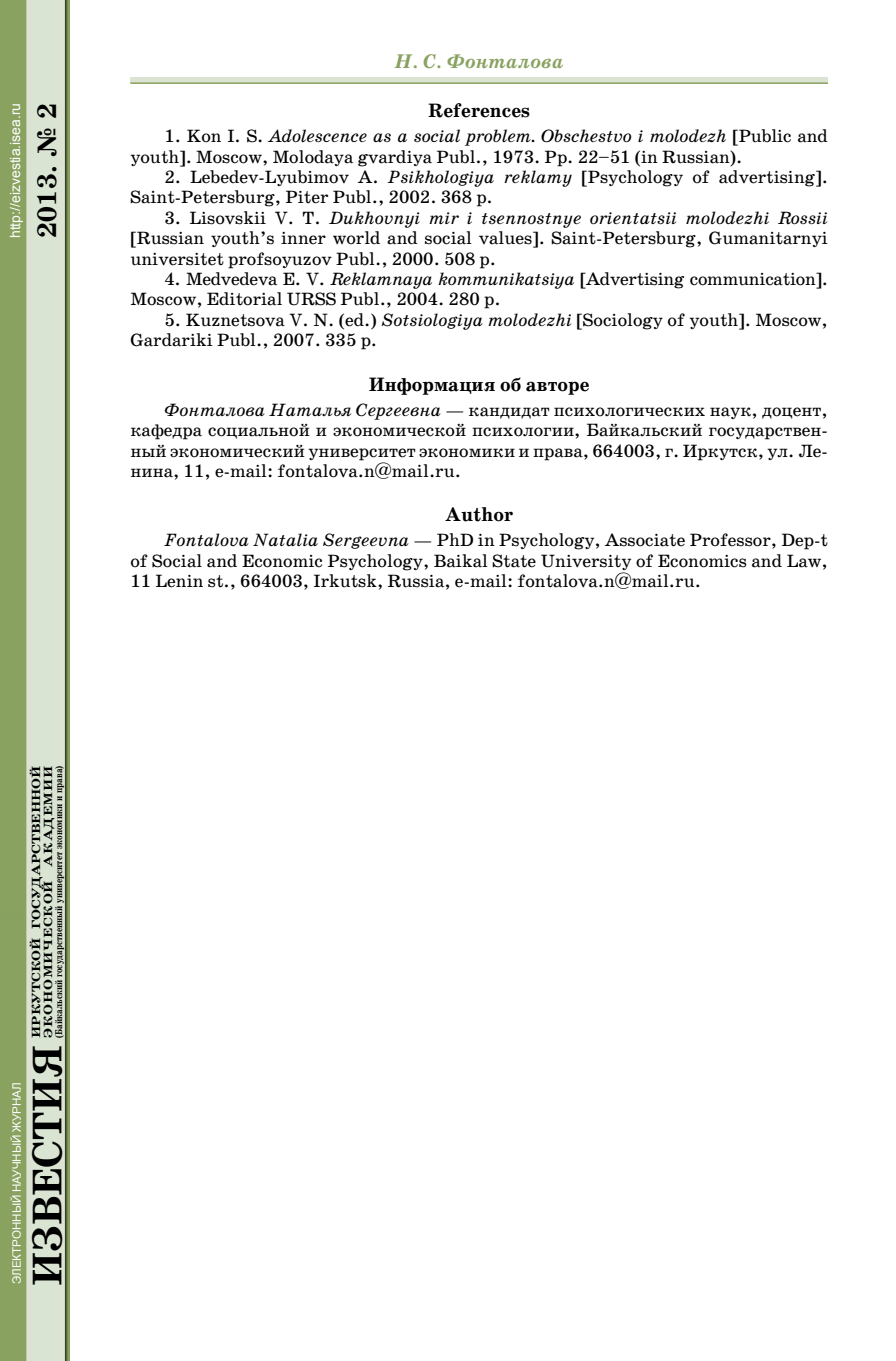
<style>
.page{position:relative;width:896px;height:1361px;background:#fff}
.page>*{position:absolute;margin:0;border:0;box-sizing:border-box;transform-origin:0 0}
.t1{font:700 42px "School Book C";color:#000}
.t2{font:700 27px "School Book C";color:#000}
.t3{font:italic 700 20px "School Book C";color:#89a260}
.t4{font:700 19.6px "School Book C";color:#000}
.t5{font:18px/20.4px "School Book C";color:#000}
.t6{font:14px "Arial";color:#fff}
.t7{font:700 12px/12px "School Book C";color:#000;scale:1.25 1}
.t8{font:11.6px "Arial";color:#fff}
.t9{font:700 10px "School Book C";color:#000;scale:.85 1}
.s1{font-style:italic}
</style>
<div class="page">
<div style="left:130px;top:77px;width:698px;height:7px;background:#dbe4d3"></div>
<img style="left:0;top:0;width:70px;height:1361px">
<hr style="left:130px;top:82px;width:698px;height:2px;background:#89a260">
<p class="t6" style="left:6px;top:238px;width:137px;rotate:-90deg">http://eizvestia.isea.ru</p>
<h2 class="t2" style="left:32px;top:238px;width:136px;rotate:-90deg">2013. № 2</h2>
<p class="t3" style="left:395px;top:51px;width:170px">Н. С. Фонталова</p>
<p class="t4" style="left:428px;top:100px;width:104px">References</p>
<p class="t5" style="left:130px;top:126px;width:699px;text-indent:34px">1. Kon I. S. <span class="s1">Adolescence as a social problem. Obschestvo i molodezh</span> [Public and youth]. Moscow, Molodaya gvardiya Publ., 1973. Pp. 22–51 (in Russian).</p>
<p class="t5" style="left:130px;top:167px;width:699px;text-indent:34px">2. Lebedev-Lyubimov A. <span class="s1">Psikhologiya reklamy</span> [Psychology of advertising].<br>Saint-Petersburg, Piter Publ., 2002. 368 p.</p>
<p class="t5" style="left:130px;top:208px;width:699px;text-align:justify;text-indent:34px">3. Lisovskii V. T. <span class="s1">Dukhovnyi mir i tsennostnye orientatsii molodezhi Rossii </span>[Russian youth’s inner world and social values]. Saint-Petersburg, Gumanitarnyi universitet profsoyuzov Publ., 2000. 508 p.</p>
<p class="t5" style="left:130px;top:269px;width:699px;text-indent:34px">4. Medvedeva E. V. <span class="s1">Reklamnaya kommunikatsiya</span> [Advertising communication].<br>Moscow, Editorial URSS Publ., 2004. 280 p.</p>
<p class="t5" style="left:130px;top:310px;width:699px;text-indent:34px">5. Kuznetsova V. N. (ed.) <span class="s1">Sotsiologiya molodezhi</span> [Sociology of youth]. Moscow,<br>Gardariki Publ., 2007. 335 p.</p>
<p class="t4" style="left:369px;top:373px;width:222px">Информация об авторе</p>
<p class="t5" style="left:130px;top:400px;width:699px;text-align:justify;text-indent:34px"><span class="s1">Фонталова Наталья Сергеевна</span> — кандидат психологических наук, доцент, кафедра социальной и экономической психологии, Байкальский государствен&shy;ный экономический университет экономики и права, 664003, г. Иркутск, ул. Ле&shy;нина, 11, e-mail: fontalova.n@mail.ru.</p>
<p class="t4" style="left:445px;top:504px;width:70px">Author</p>
<p class="t5" style="left:130px;top:530px;width:699px;text-align:justify;text-indent:34px"><span class="s1">Fontalova Natalia Sergeevna</span> — PhD in Psychology, Associate Professor, Dep-t of Social and Economic Psychology, Baikal State University of Economics and Law, 11 Lenin st., 664003, Irkutsk, Russia, e-mail: fontalova.n@mail.ru.</p>
<p class="t8" style="left:9px;top:1284px;width:203px;rotate:-90deg">ЭЛЕКТРОННЫЙ НАУЧНЫЙ ЖУРНАЛ</p>
<p class="t7" style="left:30px;top:1037px;width:219px;rotate:-90deg">ИРКУТСКОЙ ГОСУДАРСТВЕННОЙ<br>ЭКОНОМИЧЕСКОЙ АКАДЕМИИ</p>
<p class="t9" style="left:53px;top:1037px;width:322px;rotate:-90deg">(Байкальский государственный университет экономики и права)</p>
<h1 class="t1" style="left:24px;top:1286px;width:243px;rotate:-90deg">ИЗВЕСТИЯ</h1>
</div>
